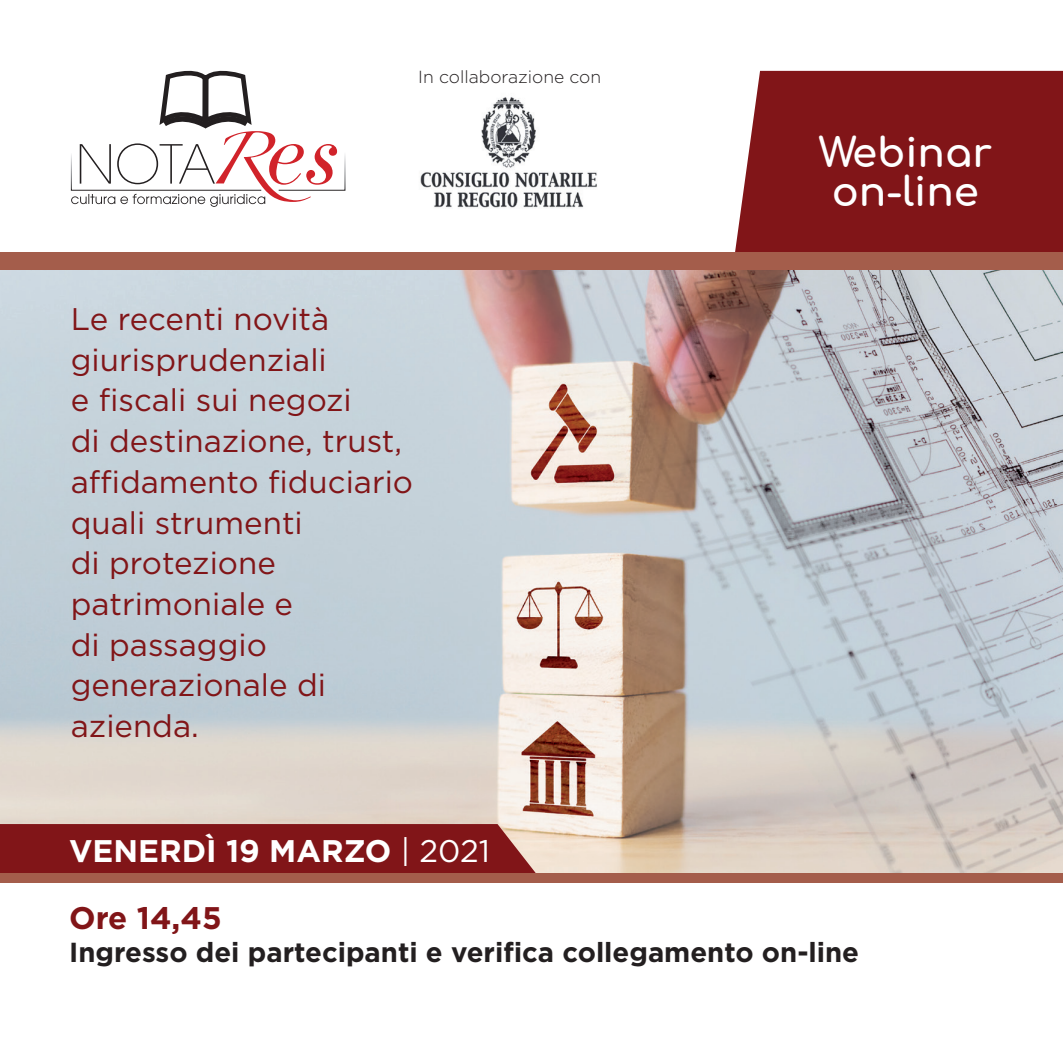
<style>
.page{position:relative;width:1063px;height:1063px;background:#fff}
.page>*{position:absolute;margin:0;border:0;box-sizing:border-box;transform-origin:0 0}
.t1{font:700 40.25px/38.8px "Comfortaa";color:#fff;text-align:center}
.t2{font:31.25px/40.8px "Gotham";color:#811518}
.t3{font:700 31.25px/67.8px "Gotham";color:#fff}
.t4{font:700 27.5px "Gotham";color:#231f20}
.t5{font:300 17.5px "Gotham";color:#231f20}
.s1{font-weight:400}
.s2{color:#811518}
</style>
<div class="page">
<div style="left:735px;top:71px;width:328px;height:181px;background:#811518"></div>
<img style="left:0;top:269px;width:1063px;height:605px">
<div style="left:0;top:252px;width:1063px;height:17px;background:#a45d4b"></div>
<svg style="left:0;top:824px;width:540px;height:50px;background:#861e20"></svg>
<svg style="left:70px;top:70px;width:276px;height:137px"></svg>
<div style="left:0;top:874px;width:1063px;height:9px;background:#a45d4b"></div>
<img style="left:420px;top:97px;width:177px;height:112px">
<p class="t5" style="left:418px;top:66px;width:184px">In collaborazione con</p>
<p class="t2" style="left:71px;top:298px;width:344px">Le recenti novità giurisprudenziali<br>e fiscali sui negozi<br>di destinazione, trust, affidamento fiduciario quali strumenti<br>di protezione patrimoniale e<br>di passaggio generazionale di azienda.</p>
<p class="t1" style="left:819px;top:128px;width:175px">Webinar on-line</p>
<p class="t3" style="left:69px;top:816px;width:423px">VENERDÌ 19 MARZO <span class="s1">| 2021<br></span><span class="s2">Ore 14,45</span></p>
<p class="t4" style="left:69px;top:934px;width:792px">Ingresso dei partecipanti e verifica collegamento on-line</p>
</div>
